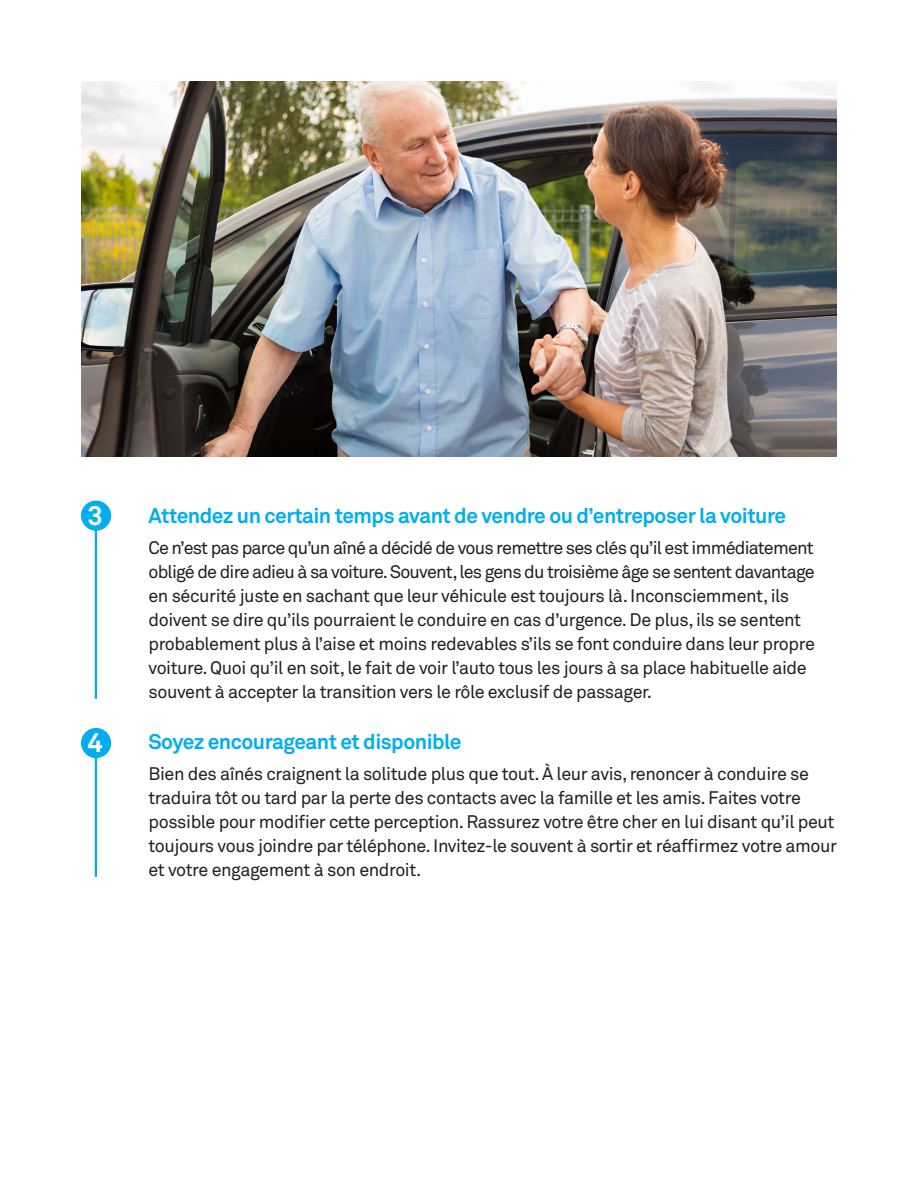
<style>
.page{position:relative;width:918px;height:1188px;background:#fff}
.page>*{position:absolute;margin:0;border:0;box-sizing:border-box;transform-origin:0 0}
.t1{font:700 27px "Akkurat Std";color:#fff}
.TITRE__PDF{font:700 21px "Akkurat Std";letter-spacing:-.025em;color:#00aeef}
.Points-de-forme_para{font:18px/24px "Akkurat Std";letter-spacing:-.025em;color:#231f20}
</style>
<div class="page">
<img style="left:81px;top:81px;width:756px;height:375px">
<div style="left:81px;top:501px;width:30px;height:30px;background:#00aeef;border-radius:50%"></div>
<hr style="left:95px;top:529px;width:2px;height:170px;background:#00aeef">
<div style="left:81px;top:728px;width:30px;height:30px;background:#00aeef;border-radius:50%"></div>
<hr style="left:95px;top:756px;width:2px;height:121px;background:#00aeef">
<p class="t1" style="left:88px;top:499px;width:17px">3</p>
<p class="t1" style="left:88px;top:726px;width:17px">4</p>
<p class="TITRE__PDF" style="left:148px;top:503px;width:639px">Attendez un certain temps avant de vendre ou d’entreposer la voiture</p>
<p class="Points-de-forme_para" style="left:148px;top:536px;width:668px">Ce n’est pas parce qu’un aîné a décidé de vous remettre ses clés qu’il est immédiatement obligé de dire adieu à sa voiture. Souvent, les gens du troisième âge se sentent davantage en sécurité juste en sachant que leur véhicule est toujours là. Inconsciemment, ils doivent se dire qu’ils pourraient le conduire en cas d’urgence. De plus, ils se sentent probablement plus à l’aise et moins redevables s’ils se font conduire dans leur propre voiture. Quoi qu’il en soit, le fait de voir l’auto tous les jours à sa place habituelle aide souvent à accepter la transition vers le rôle exclusif de passager.</p>
<p class="TITRE__PDF" style="left:148px;top:728px;width:315px">Soyez encourageant et disponible</p>
<p class="Points-de-forme_para" style="left:148px;top:761px;width:690px">Bien des aînés craignent la solitude plus que tout. À leur avis, renoncer à conduire se traduira tôt ou tard par la perte des contacts avec la famille et les amis. Faites votre possible pour modifier cette perception. Rassurez votre être cher en lui disant qu’il peut toujours vous joindre par téléphone. Invitez-le souvent à sortir et réaffirmez votre amour et votre engagement à son endroit.</p>
</div>
